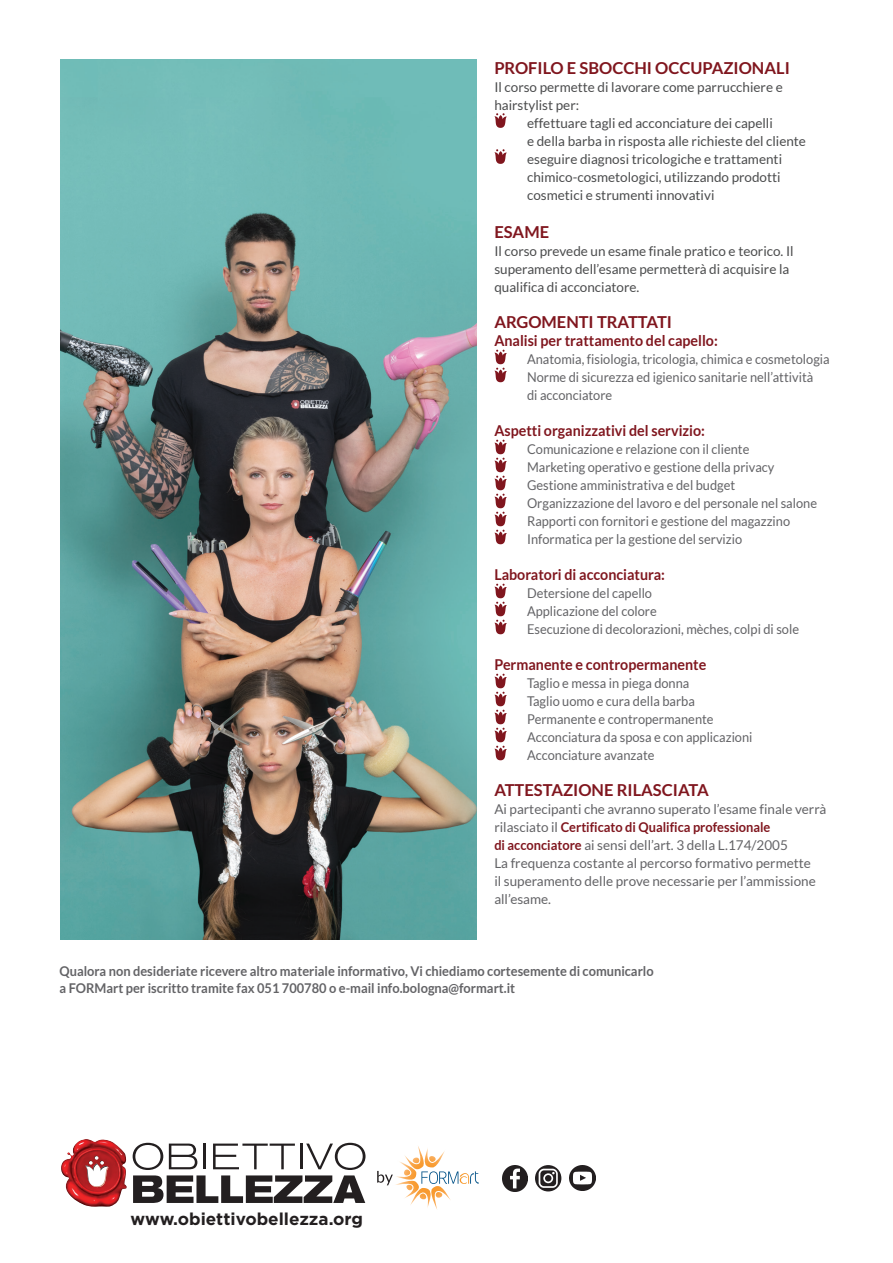
<style>
.page{position:relative;width:893px;height:1263px;background:#fff}
.page>*{position:absolute;margin:0;border:0;box-sizing:border-box;transform-origin:0 0}
.t1{font:700 17.1px "Gotham";color:#231f20}
.t2{font:700 16.5px "Lato";color:#80161e}
.t3{font:700 15px "Lato";color:#80161e;scale:.95 1}
.t4{font:13.5px "Lato";color:#636366;scale:.95 1}
.t5{font:13.5px/18px "Lato";color:#4b4c4d}
.t6{font:13.5px/18px "Lato";color:#636366}
.t7{font:700 13.5px "Lato";color:#636366;scale:.95 1}
.s1{font-weight:700;color:#80161e}
.s2{font-style:inherit}
</style>
<div class="page">
<img style="left:61px;top:1139px;width:66px;height:68px">
<img style="left:86px;top:1166px;width:23px;height:21px">
<svg style="left:85px;top:1156px;width:23px;height:30px"></svg>
<svg style="left:133px;top:1143px;width:232px;height:60px"></svg>
<img style="left:502px;top:1165px;width:26px;height:26px">
<img style="left:569px;top:1165px;width:26px;height:26px">
<svg style="left:535px;top:1165px;width:26px;height:26px"></svg>
<svg style="left:377px;top:1146px;width:102px;height:63px"></svg>
<img style="left:61px;top:60px;width:415px;height:880px">
<svg style="left:494px;top:113px;width:13px;height:15px"></svg>
<svg style="left:494px;top:149px;width:13px;height:15px"></svg>
<svg style="left:494px;top:350px;width:13px;height:32px"></svg>
<svg style="left:494px;top:440px;width:13px;height:104px"></svg>
<svg style="left:494px;top:584px;width:13px;height:50px"></svg>
<svg style="left:494px;top:674px;width:13px;height:86px"></svg>
<p class="t2" style="left:494px;top:58px;width:297px">PROFILO E SBOCCHI OCCUPAZIONALI</p>
<p class="t5" style="left:494px;top:78px;width:290px">Il corso permette di lavorare come parrucchiere e hairstylist per:</p>
<p class="t5" style="left:527px;top:114px;width:247px">effettuare tagli ed acconciature dei capelli</p>
<p class="t5" style="left:527px;top:132px;width:280px">e della barba in risposta alle richieste del cliente</p>
<p class="t5" style="left:527px;top:150px;width:257px;text-align:justify">eseguire diagnosi tricologiche e trattamenti chimico-cosmetologici, utilizzando prodotti cosmetici e strumenti innovativi</p>
<p class="t2" style="left:494px;top:223px;width:56px">ESAME</p>
<p class="t5" style="left:494px;top:242px;width:301px">Il corso prevede un esame finale pratico e teorico. Il superamento dell’esame permetterà di acquisire la qualifica di acconciatore.</p>
<p class="t2" style="left:494px;top:313px;width:179px">ARGOMENTI TRATTATI</p>
<p class="t3" style="left:494px;top:332px;width:237px">Analisi per trattamento del capello:</p>
<p class="t4" style="left:527px;top:352px;width:320px">Anatomia, fisiologia, tricologia, chimica e cosmetologia</p>
<p class="t4" style="left:527px;top:370px;width:303px">Norme di sicurezza ed igienico sanitarie nell’attività</p>
<p class="t4" style="left:527px;top:388px;width:91px">di acconciatore</p>
<p class="t3" style="left:494px;top:422px;width:223px">Aspetti organizzativi del servizio:</p>
<p class="t4" style="left:527px;top:442px;width:236px">Comunicazione e relazione con il cliente</p>
<p class="t4" style="left:527px;top:460px;width:262px">Marketing operativo e gestione della privacy</p>
<p class="t4" style="left:527px;top:478px;width:221px">Gestione amministrativa e del budget</p>
<p class="t4" style="left:527px;top:496px;width:307px">Organizzazione del lavoro e del personale nel salone</p>
<p class="t4" style="left:527px;top:514px;width:278px">Rapporti con fornitori e gestione del magazzino</p>
<p class="t4" style="left:527px;top:532px;width:228px">Informatica per la gestione del servizio</p>
<p class="t3" style="left:494px;top:566px;width:181px">Laboratori di acconciatura:</p>
<p class="t4" style="left:527px;top:586px;width:133px">Detersione del capello</p>
<p class="t4" style="left:527px;top:604px;width:138px">Applicazione del colore</p>
<p class="t4" style="left:527px;top:622px;width:288px">Esecuzione di decolorazioni, mèches, colpi di sole</p>
<p class="t3" style="left:494px;top:656px;width:225px">Permanente e contropermanente</p>
<p class="t4" style="left:527px;top:676px;width:172px">Taglio e messa in piega donna</p>
<p class="t4" style="left:527px;top:694px;width:178px">Taglio uomo e cura della barba</p>
<p class="t4" style="left:527px;top:712px;width:198px">Permanente e contropermanente</p>
<p class="t4" style="left:527px;top:730px;width:239px">Acconciatura da sposa e con applicazioni</p>
<p class="t4" style="left:527px;top:748px;width:136px">Acconciature avanzate</p>
<p class="t2" style="left:494px;top:781px;width:216px">ATTESTAZIONE RILASCIATA</p>
<p class="t6" style="left:494px;top:800px;width:334px">Ai partecipanti che avranno superato l’esame finale verrà rilasciato il <span class="s1">Certificato di Qualifica professionale</span></p>
<p class="t6" style="left:494px;top:836px;width:295px"><span class="s1">di acconciatore</span> ai sensi dell’art. 3 della L.174/2005</p>
<p class="t6" style="left:494px;top:854px;width:323px">La frequenza costante al percorso formativo permette il superamento delle prove necessarie per l’ammissione all’esame.</p>
<p class="t7" style="left:60px;top:963px;width:627px">Qualora non desideriate ricevere altro materiale informativo, Vi chiediamo cortesemente di comunicarlo</p>
<p class="t7" style="left:60px;top:980px;width:481px">a FORMart per iscritto tramite fax <span class="s2">051 700780</span> o e-mail <span class="s2">info.bologna</span>@formart.it</p>
<p class="t1" style="left:131px;top:1207px;width:234px">www.obiettivobellezza.org</p>
</div>
